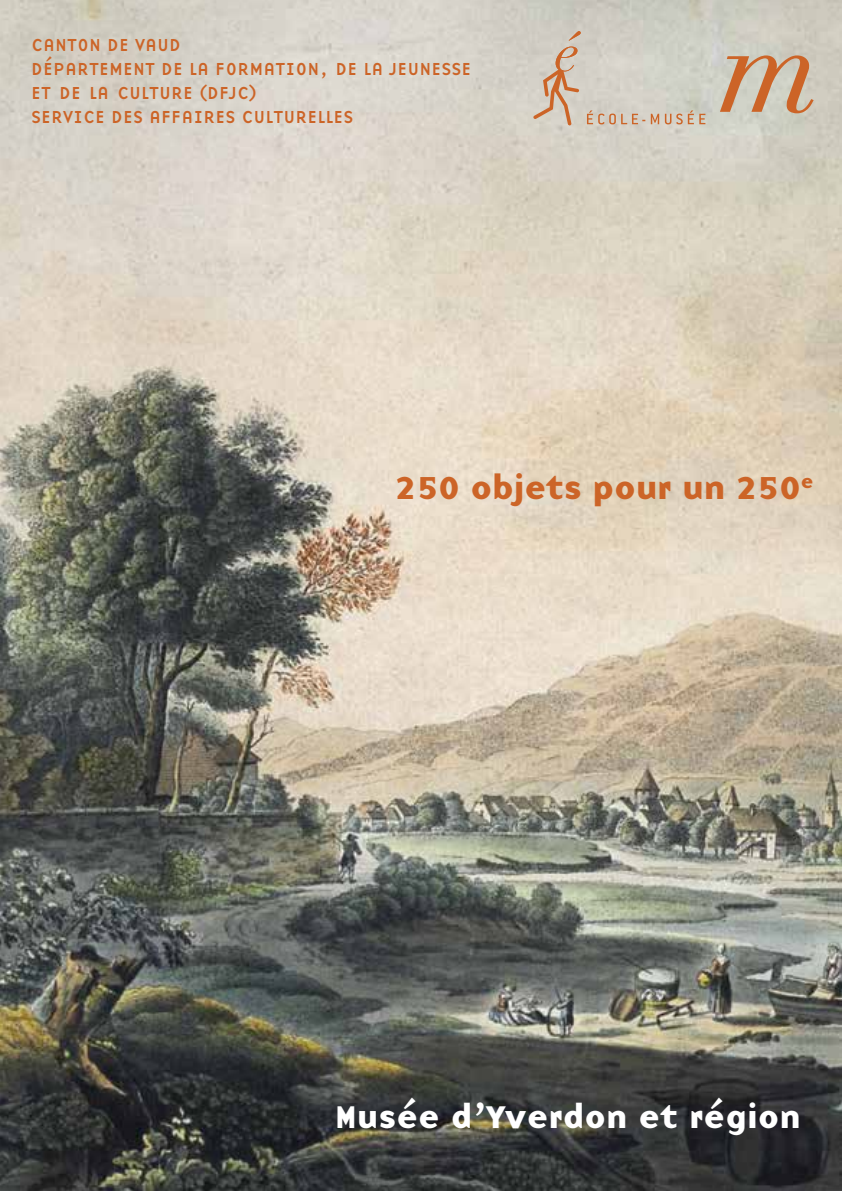
<style>
.page{position:relative;width:842px;height:1191px;background:#fff}
.page>*{position:absolute;margin:0;border:0;box-sizing:border-box;transform-origin:0 0}
.t1{font:32.8px "Base Nine B";letter-spacing:-.01em;color:#cc6427}
.t2{font:32.4px "Base Nine B";color:#fff}
.t3{font:18px/24px "Base Nine";color:#cc6427}
</style>
<div class="page">
<img style="left:0;top:0;width:842px;height:1191px">
<svg style="left:533px;top:31px;width:48px;height:95px;background:#d2bcaa"></svg>
<svg style="left:720px;top:55px;width:94px;height:58px;background:#cda98c"></svg>
<svg style="left:587px;top:110px;width:58px;height:14px"></svg>
<svg style="left:651px;top:114px;width:8px;height:10px"></svg>
<svg style="left:665px;top:110px;width:40px;height:14px"></svg>
<p class="t3" style="left:31px;top:32px;width:442px">CANTON DE VAUD<br>DÉPARTEMENT DE LA FORMATION, DE LA JEUNESSE<br>ET DE LA CULTURE (DFJC)<br>SERVICE DES AFFAIRES CULTURELLES</p>
<h1 class="t1" style="left:395px;top:462px;width:420px">250 objets pour un 250<sup>e</sup></h1>
<h2 class="t2" style="left:335px;top:1091px;width:467px">Musée d’Yverdon et région</h2>
</div>
